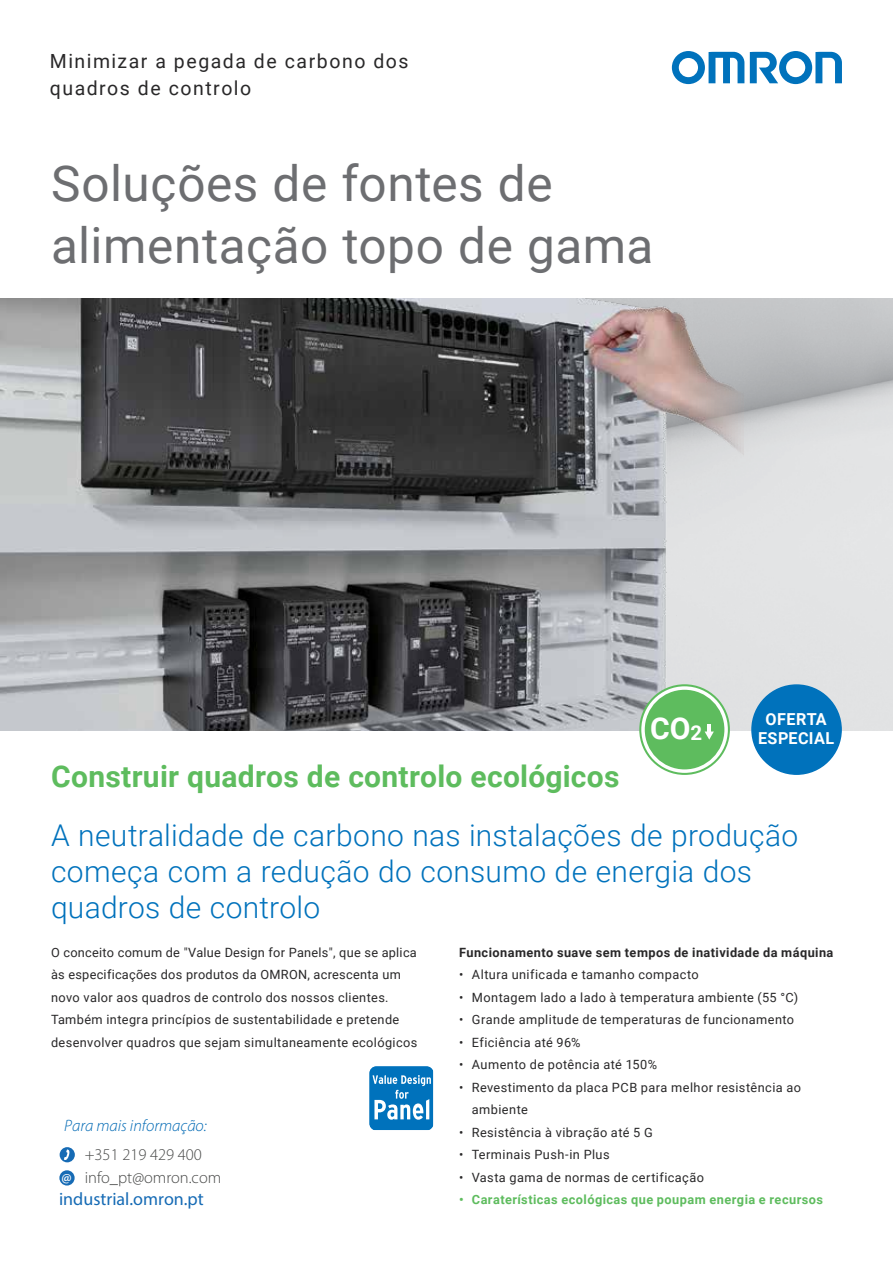
<style>
.page{position:relative;width:893px;height:1263px;background:#fff}
.page>*{position:absolute;margin:0;border:0;box-sizing:border-box;transform-origin:0 0}
.t1{font:49.5px/61.5px "Roboto";letter-spacing:.01em;color:#6d6e71}
.t2{font:300 30px/36px "Roboto";letter-spacing:.01em;color:#0072bc}
.t3{font:700 30px "Roboto";letter-spacing:.01em;color:#5ebc5e}
.t4{font:700 30px "Roboto";color:#fff}
.t5{font:19.5px/27px "Roboto";letter-spacing:.075em;color:#292829}
.t6{font:18px "Myriad Pro";color:#166bb5}
.t7{font:300 16.5px/22.5px "Myriad Pro";color:#494a49}
.t8{font:italic 300 16.5px "Myriad Pro";color:#0069b4}
.t9{font:700 16.5px/19.5px "Roboto";letter-spacing:.02em;color:#fff;text-align:center}
.t10{font:600 13.5px "Myriad Pro";color:#fff}
.t11{font:12.75px/22.5px "Roboto";letter-spacing:.03em;color:#292829}
.t12{font:700 12.75px "Roboto";letter-spacing:.035em;color:#5ebc5e}
.t13{font:700 12.75px "Roboto";letter-spacing:.035em;color:#292829}
.s1{font-size:20.4px}
</style>
<div class="page">
<img style="left:743px;top:298px;width:150px;height:432px">
<img style="left:0;top:298px;width:743px;height:432px">
<svg style="left:672px;top:51px;width:72px;height:33px"></svg>
<svg style="left:750px;top:51px;width:92px;height:33px"></svg>
<svg style="left:369px;top:1066px;width:64px;height:64px"></svg>
<div style="left:752px;top:685px;width:89px;height:89px;background:#0072bc;border-radius:50%"></div>
<div style="left:751px;top:684px;width:91px;height:91px;border:2px solid #0072bc;border-radius:50%"></div>
<svg style="left:640px;top:685px;width:89px;height:89px"></svg>
<div style="left:639px;top:684px;width:91px;height:91px;border:2px solid #5ebc5e;border-radius:50%"></div>
<div style="left:645px;top:690px;width:79px;height:79px;background:#5ebc5e;border-radius:50%"></div>
<svg style="left:705px;top:724px;width:9px;height:16px"></svg>
<div style="left:60px;top:1147px;width:15px;height:15px;background:#166bb5;border-radius:50%"></div>
<div style="left:59px;top:1170px;width:16px;height:15px;background:#166bb5;border-radius:50%"></div>
<svg style="left:64px;top:1149px;width:5px;height:11px"></svg>
<h3 class="t5" style="left:50px;top:46px;width:360px">Minimizar a pegada de carbono dos quadros de controlo</h3>
<h1 class="t1" style="left:51px;top:151px;width:604px">Soluções de fontes de alimentação topo de gama</h1>
<h2 class="t4" style="left:650px;top:708px;width:54px">CO<span class="s1">2</span></h2>
<p class="t9" style="left:758px;top:708px;width:77px">OFERTA<br>ESPECIAL</p>
<h2 class="t3" style="left:51px;top:756px;width:570px">Construir quadros de controlo ecológicos</h2>
<h2 class="t2" style="left:51px;top:816px;width:749px">A neutralidade de carbono nas instalações de produção começa com a redução do consumo de energia dos quadros de controlo</h2>
<p class="t13" style="left:459px;top:943px;width:376px">Funcionamento suave sem tempos de inatividade da máquina</p>
<p class="t11" style="left:459px;top:963px;width:241px">• Altura unificada e tamanho compacto</p>
<p class="t11" style="left:459px;top:985px;width:341px">• Montagem lado a lado à temperatura ambiente (55 °C)</p>
<p class="t11" style="left:459px;top:1008px;width:336px">• Grande amplitude de temperaturas de funcionamento</p>
<p class="t11" style="left:459px;top:1030px;width:123px">• Eficiência até 96%</p>
<p class="t11" style="left:459px;top:1053px;width:199px">• Aumento de potência até 150%</p>
<p class="t11" style="left:472px;top:1075px;width:331px;text-indent:-13px">• Revestimento da placa PCB para melhor resistência ao ambiente</p>
<p class="t11" style="left:459px;top:1120px;width:195px">• Resistência à vibração até 5 G</p>
<p class="t11" style="left:459px;top:1143px;width:152px">• Terminais Push-in Plus</p>
<p class="t11" style="left:459px;top:1165px;width:246px">• Vasta gama de normas de certificação</p>
<p class="t12" style="left:459px;top:1191px;width:365px">• Caraterísticas ecológicas que poupam energia e recursos</p>
<p class="t11" style="left:51px;top:940px;width:368px">O conceito comum de "Value Design for Panels", que se aplica às especificações dos produtos da OMRON, acrescenta um novo valor aos quadros de controlo dos nossos clientes.<br>Também integra princípios de sustentabilidade e pretende desenvolver quadros que sejam simultaneamente ecológicos</p>
<p class="t8" style="left:64px;top:1115px;width:144px">Para mais informação:</p>
<p class="t7" style="left:85px;top:1143px;width:138px">+351 219 429 400 info_pt@omron.com</p>
<h3 class="t6" style="left:59px;top:1187px;width:146px">industrial.omron.pt</h3>
<p class="t10" style="left:61px;top:1169px;width:12px">@</p>
</div>
